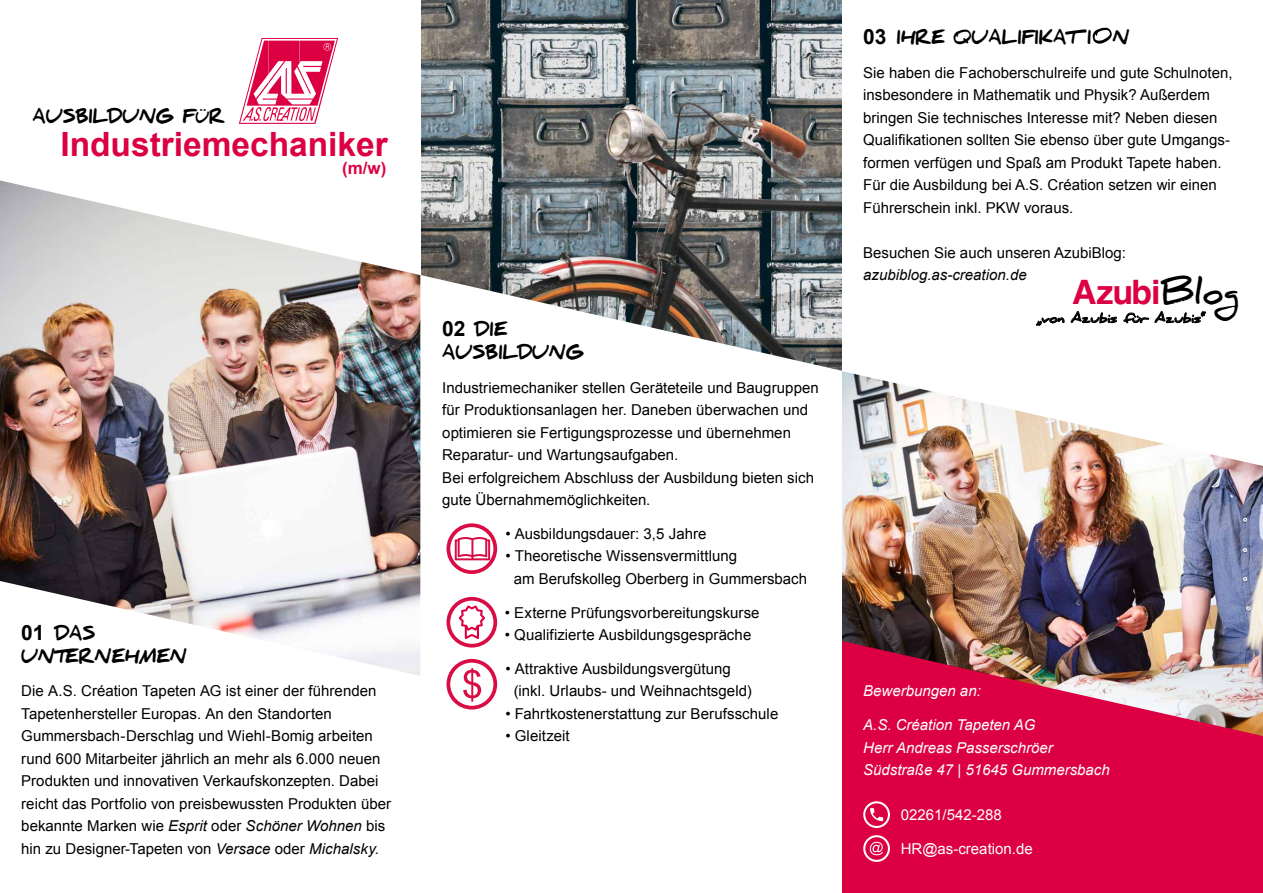
<style>
.page{position:relative;width:1263px;height:893px;background:#fff}
.page>*{position:absolute;margin:0;border:0;box-sizing:border-box;transform-origin:0 0}
.t1{font:700 33.75px "Helvetica";letter-spacing:-.025em;color:#dc0043}
.t2{font:700 33.45px "Arial";color:#dc0043}
.t3{font:700 16.95px "Arial";color:#dc0043}
.t4{font:900 16.5px/22.5px "Daniel";color:#000}
.t5{font:15px/22.5px "Arial";color:#000}
.t6{font:italic 15px/22.5px "Arial";color:#fff}
.t7{font:15px "Arial";color:#fff}
.t8{font:italic 15px "Arial";color:#000}
.t9{font:700 13.05px "Daniel";color:#000}
.s1{font-family:"Arial";font-weight:700;font-size:21px}
.s2{font-style:italic}
.s3{font-family:"Daniel";color:#000}
</style>
<div class="page">
<svg style="left:1035px;top:311px;width:82px;height:15px"></svg>
<svg style="left:1123px;top:311px;width:83px;height:13px"></svg>
<div style="left:842px;top:736px;width:421px;height:157px;background:#dc0043"></div>
<div style="left:863px;top:801px;width:27px;height:27px;border:2px solid #fff;border-radius:50%"></div>
<svg style="left:870px;top:808px;width:13px;height:13px"></svg>
<div style="left:863px;top:835px;width:27px;height:27px;border:2px solid #fff;border-radius:50%"></div>
<svg style="left:870px;top:842px;width:13px;height:13px"></svg>
<svg style="left:239px;top:38px;width:99px;height:86px"></svg>
<svg style="left:1093px;top:28px;width:19px;height:16px"></svg>
<img style="left:0;top:180px;width:420px;height:496px">
<img style="left:842px;top:371px;width:421px;height:365px">
<img style="left:421px;top:0;width:421px;height:371px">
<div style="left:446px;top:659px;width:51px;height:50px;border:4px solid #d90c45;border-radius:50%"></div>
<svg style="left:463px;top:668px;width:18px;height:34px"></svg>
<div style="left:446px;top:523px;width:51px;height:51px;border:4px solid #d90c45;border-radius:50%"></div>
<svg style="left:455px;top:537px;width:35px;height:23px"></svg>
<div style="left:446px;top:597px;width:51px;height:51px;border:4px solid #d90c45;border-radius:50%"></div>
<svg style="left:459px;top:605px;width:26px;height:34px"></svg>
<p class="t4" style="left:32px;top:106px;width:194px">AUSBILDUNG FÜR</p>
<h2 class="t2" style="left:60px;top:122px;width:329px">Industriemechaniker</h2>
<p class="t3" style="left:342px;top:156px;width:46px">(m/w)</p>
<p class="t4" style="left:21px;top:623px;width:167px"><span class="s1">01</span> DAS<br>UNTERNEHMEN</p>
<p class="t5" style="left:21px;top:680px;width:371px">Die A.S. Création Tapeten AG ist einer der führenden Tapetenhersteller Europas. An den Standorten Gummersbach-Derschlag und Wiehl-Bomig arbeiten rund 600 Mitarbeiter jährlich an mehr als 6.000 neuen Produkten und innovativen Verkaufskonzepten. Dabei reicht das Portfolio von preisbewussten Produkten über bekannte Marken wie <span class="s2">Esprit</span> oder <span class="s2">Schöner Wohnen</span> bis hin zu Designer-Tapeten von <span class="s2">Versace</span> oder <span class="s2">Michalsky.</span></p>
<p class="t4" style="left:442px;top:319px;width:143px"><span class="s1">02</span> DIE<br>AUSBILDUNG</p>
<p class="t5" style="left:442px;top:376px;width:378px">Industriemechaniker stellen Geräteteile und Baugruppen für Produktionsanlagen her. Daneben überwachen und optimieren sie Fertigungsprozesse und übernehmen Reparatur- und Wartungsaufgaben.<br>Bei erfolgreichem Abschluss der Ausbildung bieten sich gute Übernahmemöglichkeiten.</p>
<p class="t5" style="left:505px;top:522px;width:203px">• Ausbildungsdauer: 3,5 Jahre</p>
<p class="t5" style="left:514px;top:545px;width:295px;text-indent:-8px">• Theoretische Wissensvermittlung<br>am Berufskolleg Oberberg in Gummersbach</p>
<p class="t5" style="left:505px;top:601px;width:256px">• Externe Prüfungsvorbereitungskurse</p>
<p class="t5" style="left:505px;top:624px;width:248px">• Qualifizierte Ausbildungsgespräche</p>
<p class="t5" style="left:514px;top:657px;width:240px;text-indent:-8px">• Attraktive Ausbildungsvergütung (inkl. Urlaubs- und Weihnachtsgeld)</p>
<p class="t5" style="left:505px;top:702px;width:274px">• Fahrtkostenerstattung zur Berufsschule</p>
<p class="t5" style="left:505px;top:725px;width:66px">• Gleitzeit</p>
<p class="t4" style="left:863px;top:27px;width:230px"><span class="s1">03</span> IHRE QUALIFIKATI</p>
<p class="t4" style="left:1113px;top:27px;width:18px">N</p>
<p class="t5" style="left:863px;top:61px;width:371px">Sie haben die Fachoberschulreife und gute Schulnoten, insbesondere in Mathematik und Physik? Außerdem bringen Sie technisches Interesse mit? Neben diesen Qualifikationen sollten Sie ebenso über gute Umgangs&shy;formen verfügen und Spaß am Produkt Tapete haben.<br>Für die Ausbildung bei A.S. Création setzen wir einen Führerschein inkl. PKW voraus.</p>
<p class="t5" style="left:863px;top:241px;width:264px">Besuchen Sie auch unseren AzubiBlog:</p>
<p class="t8" style="left:863px;top:265px;width:165px">azubiblog.as-creation.de</p>
<h1 class="t1" style="left:1072px;top:271px;width:170px">Azubi<span class="s3">Blog</span></h1>
<p class="t9" style="left:1037px;top:310px;width:170px">„von Azubis für Azubis“</p>
<p class="t6" style="left:863px;top:680px;width:119px">Bewerbungen an:</p>
<p class="t6" style="left:863px;top:714px;width:248px">A.S. Création Tapeten AG<br>Herr Andreas Passerschröer<br>Südstraße 47 | 51645 Gummersbach</p>
<p class="t7" style="left:901px;top:805px;width:102px">02261/542-288</p>
<p class="t7" style="left:901px;top:839px;width:133px">HR@as-creation.de</p>
</div>
